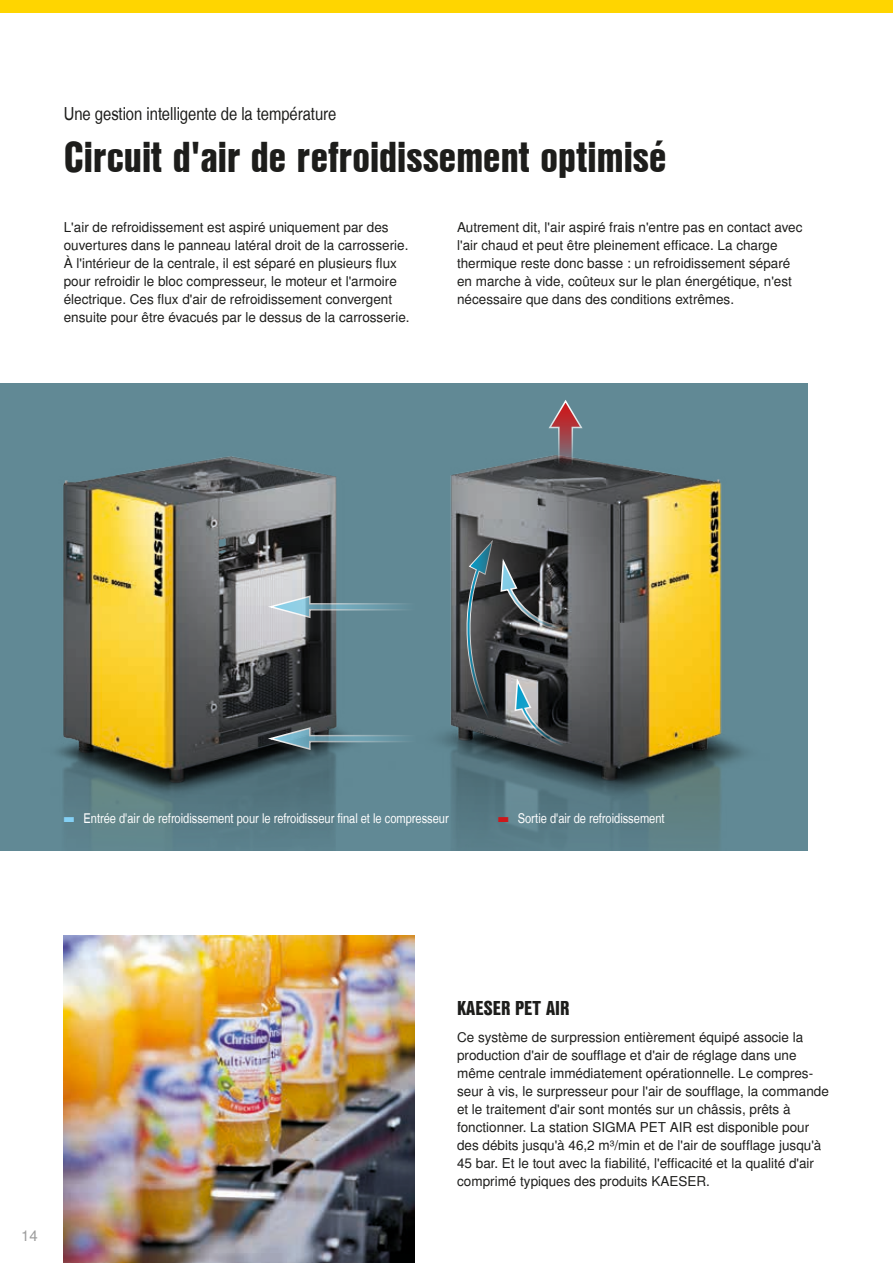
<style>
.page{position:relative;width:893px;height:1263px;background:#fff}
.page>*{position:absolute;margin:0;border:0;box-sizing:border-box;transform-origin:0 0}
.t1{font:42px "Nimbus San L Bla Con";color:#1d1d1b}
.t2{font:19.5px "Nimbus San L Bla Con";color:#1d1d1b}
.t3{font:18px "Nimbus San L Reg Con";color:#1d1d1b}
.t4{font:15px "Nimbus San L";color:#9d9d9d}
.t5{font:13.5px/18px "Nimbus San L";color:#1d1d1b}
.t6{font:13.5px "Nimbus San L Reg Con";color:#fff}
.s1{color:#84d0f5}
.s2{color:#cd171a}
</style>
<div class="page">
<img style="left:0;top:383px;width:349px;height:467px">
<img style="left:349px;top:383px;width:459px;height:467px">
<img style="left:64px;top:935px;width:351px;height:328px">
<svg style="left:266px;top:594px;width:157px;height:25px;background:#7a97a1"></svg>
<svg style="left:547px;top:398px;width:37px;height:146px;background:#6d6a6f"></svg>
<svg style="left:500px;top:557px;width:72px;height:75px;background:#4c5052"></svg>
<svg style="left:514px;top:676px;width:72px;height:75px;background:#4e5559"></svg>
<svg style="left:465px;top:539px;width:29px;height:183px;background:#485357"></svg>
<div style="left:0;top:0;width:893px;height:13px;background:#ffd500"></div>
<svg style="left:266px;top:726px;width:157px;height:25px;background:#5d7c86"></svg>
<h3 class="t3" style="left:64px;top:103px;width:274px">Une gestion intelligente de la température</h3>
<h1 class="t1" style="left:64px;top:126px;width:604px">Circuit d'air de refroidissement optimisé</h1>
<p class="t5" style="left:64px;top:219px;width:347px">L'air de refroidissement est aspiré uniquement par des ouvertures dans le panneau latéral droit de la carrosserie.<br>À l'intérieur de la centrale, il est séparé en plusieurs flux pour refroidir le bloc compresseur, le moteur et l'armoire électrique. Ces flux d'air de refroidissement convergent ensuite pour être évacués par le dessus de la carrosserie.</p>
<p class="t5" style="left:457px;top:218px;width:347px">Autrement dit, l'air aspiré frais n'entre pas en contact avec l'air chaud et peut être pleinement efficace. La charge thermique reste donc basse : un refroidissement séparé en marche à vide, coûteux sur le plan énergétique, n'est nécessaire que dans des conditions extrêmes.</p>
<p class="t6" style="left:64px;top:810px;width:386px"><span class="s1">▬</span> Entrée d'air de refroidissement pour le refroidisseur final et le compresseur</p>
<p class="t6" style="left:498px;top:810px;width:168px"><span class="s2">▬</span> Sortie d'air de refroidissement</p>
<p class="t4" style="left:21px;top:1226px;width:18px">14</p>
<h2 class="t2" style="left:457px;top:994px;width:114px">KAESER PET AIR</h2>
<p class="t5" style="left:457px;top:1029px;width:373px">Ce système de surpression entièrement équipé associe la production d'air de soufflage et d'air de réglage dans une même centrale immédiatement opérationnelle. Le compres&shy;seur à vis, le surpresseur pour l'air de soufflage, la commande et le traitement d'air sont montés sur un châssis, prêts à fonctionner. La station SIGMA PET AIR est disponible pour des débits jusqu'à 46,2 m³/min et de l'air de soufflage jusqu'à 45 bar. Et le tout avec la fiabilité, l'efficacité et la qualité d'air comprimé typiques des produits KAESER.</p>
</div>
